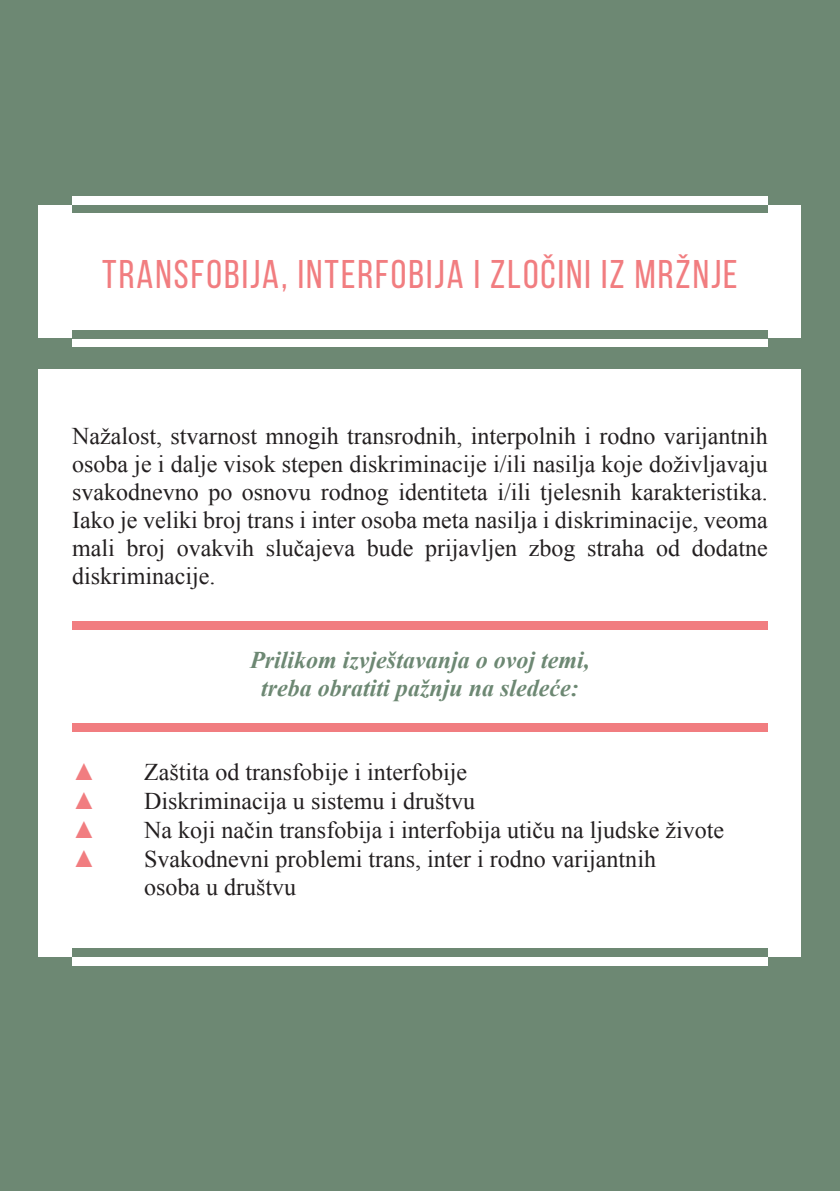
<style>
.page{position:relative;width:840px;height:1191px;background:#fff}
.page>*{position:absolute;margin:0;border:0;box-sizing:border-box;transform-origin:0 0}
.t1{font:40px "Bebas Neue";letter-spacing:.05em;color:#f17d80}
.t2{font:24px/28px "Times New Roman";color:#231f20;text-align:justify}
.t3{font:italic 700 24px/28px "Times New Roman";color:#6d8873;text-align:center}
.s1{color:#f17d80}
</style>
<div class="page">
<div style="left:0;top:0;width:37px;height:1191px;background:#6d8873"></div>
<div style="left:801px;top:0;width:38px;height:1191px;background:#6d8873"></div>
<div style="left:0;top:0;width:839px;height:204px;background:#6d8873"></div>
<div style="left:2px;top:957px;width:835px;height:234px;background:#6d8873"></div>
<div style="left:72px;top:204px;width:695px;height:9px;background:#6d8873"></div>
<div style="left:72px;top:948px;width:695px;height:9px;background:#6d8873"></div>
<div style="left:72px;top:196px;width:695px;height:8px;background:#fff"></div>
<div style="left:72px;top:957px;width:695px;height:8px;background:#fff"></div>
<div style="left:4px;top:338px;width:835px;height:31px;background:#6d8873"></div>
<div style="left:72px;top:338px;width:695px;height:9px;background:#fff"></div>
<div style="left:72px;top:330px;width:695px;height:8px;background:#6d8873"></div>
<div style="left:72px;top:621px;width:695px;height:9px;background:#f17d80"></div>
<div style="left:72px;top:723px;width:695px;height:9px;background:#f17d80"></div>
<h1 class="t1" style="left:102px;top:252px;width:636px">TRANSFOBIJA, INTERFOBIJA I ZLOČINI IZ MRŽNJE</h1>
<p class="t2" style="left:72px;top:421px;width:697px">Nažalost, stvarnost mnogih transrodnih, interpolnih i rodno varijantnih osoba je i dalje visok stepen diskriminacije i/ili nasilja koje doživljavaju svakodnevno po osnovu rodnog identiteta i/ili tjelesnih karakteristika.<br>Iako je veliki broj trans i inter osoba meta nasilja i diskriminacije, veoma mali broj ovakvih slučajeva bude prijavljen zbog straha od dodatne diskriminacije.</p>
<p class="t3" style="left:250px;top:645px;width:341px">Prilikom izvještavanja o ovoj temi, treba obratiti pažnju na sledeće:</p>
<p class="t2" style="left:72px;top:758px;width:396px"><span class="s1">▲</span> Zaštita od transfobije i interfobije</p>
<p class="t2" style="left:72px;top:787px;width:404px"><span class="s1">▲</span> Diskriminacija u sistemu i društvu</p>
<p class="t2" style="left:72px;top:815px;width:653px"><span class="s1">▲</span> Na koji način transfobija i interfobija utiču na ljudske živote</p>
<p class="t2" style="left:144px;top:844px;width:513px;text-indent:-72px"><span class="s1">▲</span> Svakodnevni problemi trans, inter i rodno varijantnih osoba u društvu</p>
</div>
